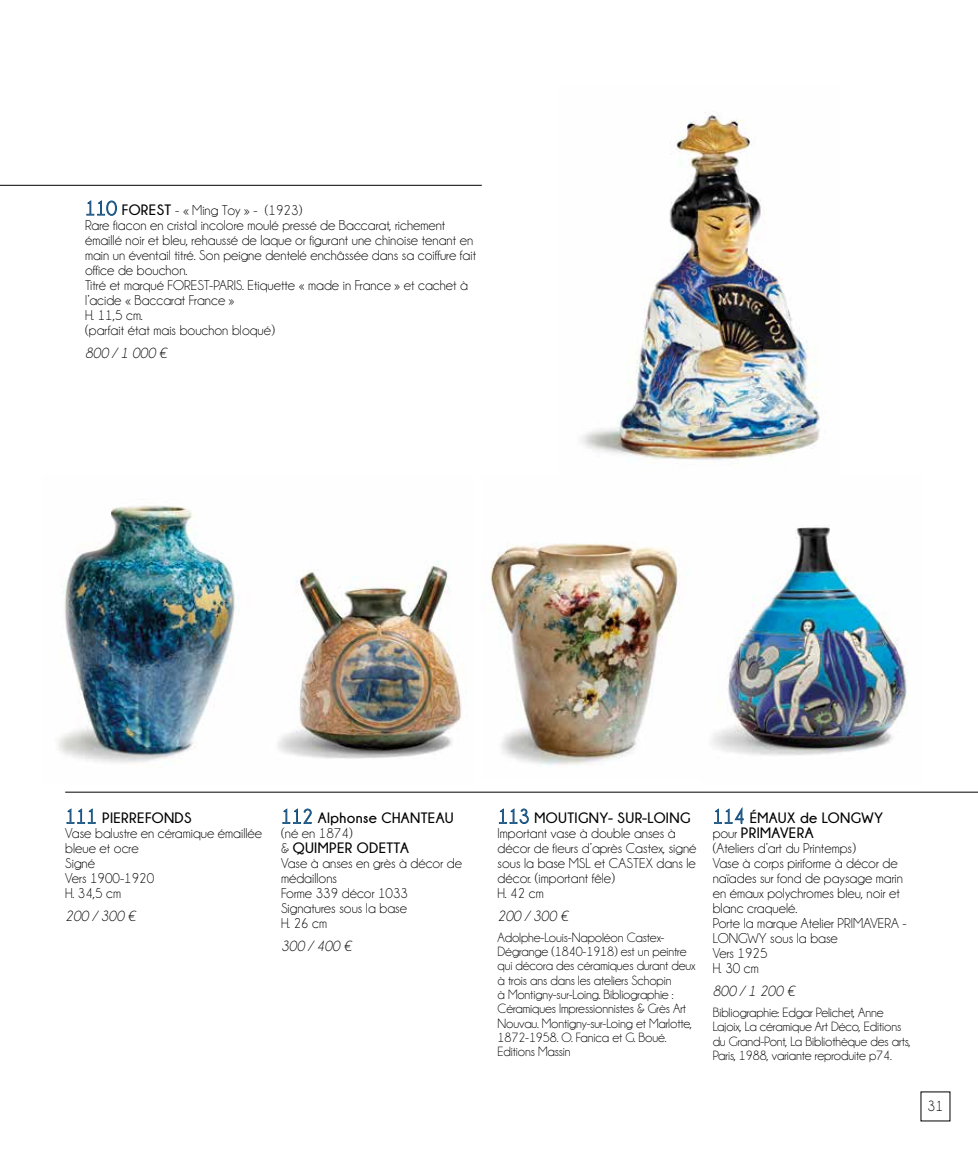
<style>
.page{position:relative;width:978px;height:1149px;background:#fff}
.page>*{position:absolute;margin:0;border:0;box-sizing:border-box;transform-origin:0 0}
.t1{font:700 15px/15px "Champagne&Limousines";letter-spacing:.025em;color:#000}
.t2{font:italic 15px "Champagne&Limousines";color:#000}
.t3{font:15px "Champagne&Limousines";color:#000}
.t4{font:14.4px/15px "Champagne&Limousines";color:#000}
.t5{font:13.5px/14.2px "Champagne&Limousines";letter-spacing:-.01em;color:#000}
.s1{font-size:20.4px;color:#406490}
.s2{font-weight:700;font-size:15px}
.s3{font-weight:400;font-size:20.4px;color:#406490}
.s4{font-weight:400;font-size:14.4px}
</style>
<div class="page">
<img style="left:581px;top:111px;width:239px;height:349px">
<img style="left:58px;top:505px;width:404px;height:258px">
<svg style="left:283px;top:808px;width:29px;height:15px"></svg>
<svg style="left:87px;top:200px;width:30px;height:15px"></svg>
<img style="left:490px;top:542px;width:190px;height:224px">
<svg style="left:67px;top:808px;width:29px;height:15px"></svg>
<img style="left:711px;top:527px;width:197px;height:229px">
<svg style="left:714px;top:807px;width:30px;height:16px"></svg>
<svg style="left:499px;top:808px;width:30px;height:15px"></svg>
<hr style="left:0;top:185px;width:482px;height:1px;background:#000">
<hr style="left:65px;top:791px;width:913px;height:1px;background:#000">
<p class="t4" style="left:85px;top:203px;width:393px"><span class="s1">110</span> <span class="s2">FOREST</span> - « Ming Toy » - (1923)<br>Rare flacon en cristal incolore moulé pressé de Baccarat, richement émaillé noir et bleu, rehaussé de laque or figurant une chinoise tenant en main un éventail titré. Son peigne dentelé enchâssée dans sa coiffure fait office de bouchon.<br>Titré et marqué FOREST-PARIS. Etiquette « made in France » et cachet à l’acide « Baccarat France »<br>H. 11,5 cm.<br>(parfait état mais bouchon bloqué)</p>
<p class="t2" style="left:85px;top:345px;width:83px">800 / 1 000 €</p>
<p class="t1" style="left:65px;top:810px;width:128px"><span class="s3">111</span> PIERREFONDS</p>
<p class="t4" style="left:65px;top:825px;width:198px">Vase balustre en céramique émaillée bleue et ocre<br>Signé<br>Vers 1900-1920<br>H. 34,5 cm</p>
<p class="t2" style="left:65px;top:908px;width:72px">200 / 300 €</p>
<p class="t1" style="left:281px;top:810px;width:174px"><span class="s3">112</span> Alphonse CHANTEAU</p>
<p class="t4" style="left:281px;top:825px;width:73px">(né en 1874)</p>
<p class="t1" style="left:281px;top:840px;width:130px"><span class="s4">&amp;</span> QUIMPER ODETTA</p>
<p class="t4" style="left:281px;top:855px;width:182px">Vase à anses en grès à décor de médaillons<br>Forme 339 décor 1033<br>Signatures sous la base<br>H. 26 cm</p>
<p class="t2" style="left:281px;top:938px;width:72px">300 / 400 €</p>
<p class="t1" style="left:498px;top:810px;width:194px"><span class="s3">113</span> MOUTIGNY- SUR-LOING</p>
<p class="t4" style="left:498px;top:825px;width:200px">Important vase à double anses à décor de fleurs d’après Castex, signé sous la base MSL et CASTEX dans le décor. (important fêle)<br>H. 42 cm</p>
<p class="t2" style="left:498px;top:908px;width:72px">200 / 300 €</p>
<p class="t5" style="left:498px;top:930px;width:199px">Adolphe-Louis-Napoléon Castex-Dégrange (1840-1918) est un peintre qui décora des céramiques durant deux à trois ans dans les ateliers Schopin<br>à Montigny-sur-Loing. Bibliographie :<br>Céramiques Impressionnistes &amp; Grès Art Nouvau. Montigny-sur-Loing et Marlotte, 1872-1958. O. Fanica et G. Boué.<br>Editions Massin</p>
<p class="t1" style="left:713px;top:810px;width:172px"><span class="s3">114</span> ÉMAUX de LONGWY <span class="s4">pour</span> PRIMAVERA</p>
<p class="t4" style="left:713px;top:840px;width:195px">(Ateliers d’art du Printemps)<br>Vase à corps piriforme à décor de naïades sur fond de paysage marin en émaux polychromes bleu, noir et blanc craquelé.<br>Porte la marque Atelier PRIMAVERA -<br>LONGWY sous la base<br>Vers 1925<br>H. 30 cm</p>
<p class="t2" style="left:713px;top:983px;width:83px">800 / 1 200 €</p>
<p class="t5" style="left:713px;top:1005px;width:199px">Bibliographie: Edgar Pelichet, Anne Lajoix, La céramique Art Déco, Editions du Grand-Pont, La Bibliothèque des arts, Paris, 1988, variante reproduite p74.</p>
<p class="t3" style="left:928px;top:1098px;width:17px">31</p>
</div>
